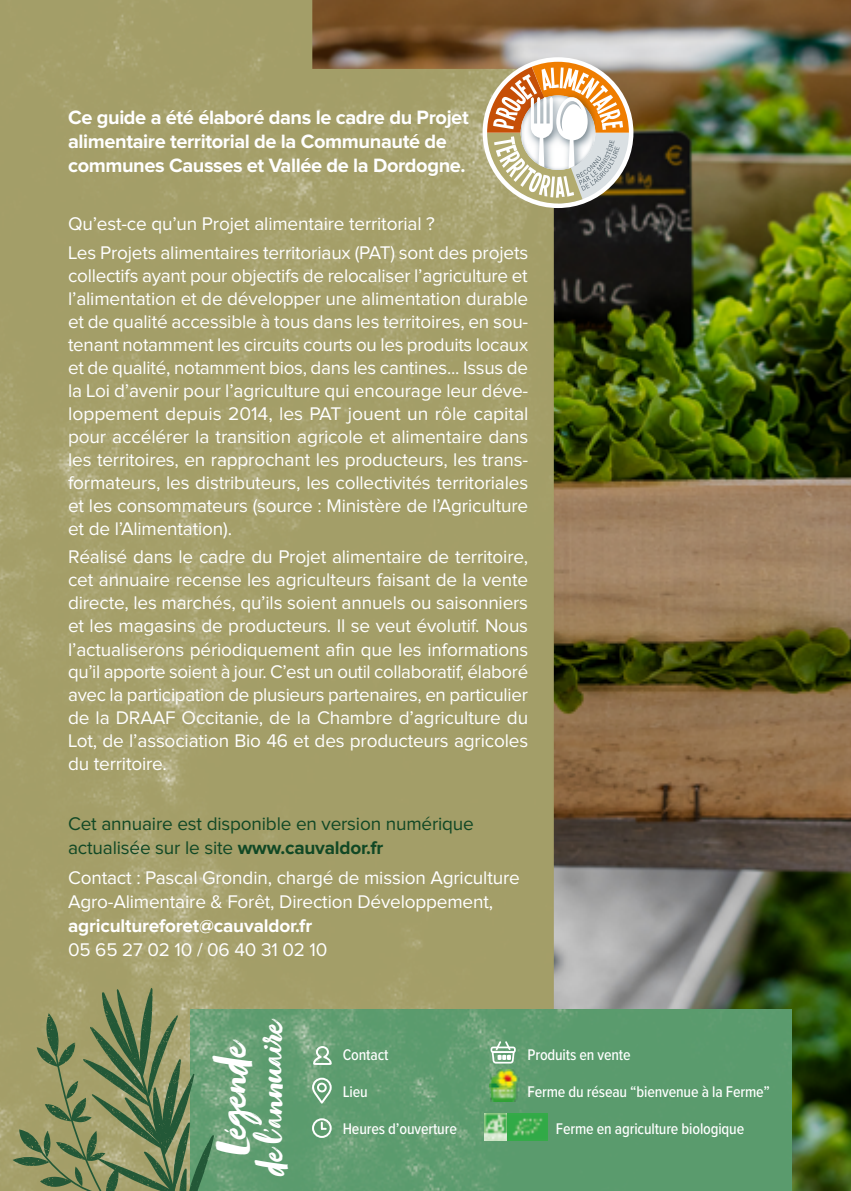
<style>
.page{position:relative;width:851px;height:1191px;background:#fff}
.page>*{position:absolute;margin:0;border:0;box-sizing:border-box;transform-origin:0 0}
.t1{font:48px "Zooja Pro";color:#fff}
.t2{font:40px "Zooja Pro";color:#fff}
.t3{font:700 20px/24px "Proxima Nova";letter-spacing:-.02em;color:#fff}
.t4{font:19px/23px "Proxima Nova";letter-spacing:-.01em;color:#fff}
.t5{font:19px/24px "Proxima Nova";letter-spacing:-.01em;color:#114825}
.t6{font:700 19px "Proxima Nova";letter-spacing:-.01em;color:#fff}
.t7{font:500 16px "Proxima Nova Cond";letter-spacing:-.01em;color:#fff}
.s1{font-weight:700}
</style>
<div class="page">
<img style="left:553px;top:0;width:297px;height:1191px">
<img style="left:0;top:0;width:553px;height:1191px">
<svg style="left:482px;top:57px;width:151px;height:151px"></svg>
<svg style="left:487px;top:62px;width:141px;height:141px"></svg>
<img style="left:232px;top:1009px;width:559px;height:182px">
<svg style="left:311px;top:1045px;width:22px;height:21px"></svg>
<svg style="left:311px;top:1076px;width:21px;height:30px"></svg>
<img style="left:489px;top:1070px;width:33px;height:31px">
<img style="left:484px;top:1113px;width:63px;height:27px">
<svg style="left:490px;top:1041px;width:25px;height:22px"></svg>
<div style="left:312px;top:1118px;width:19px;height:20px;border:2px solid #fff;border-radius:50%"></div>
<svg style="left:321px;top:1122px;width:5px;height:7px"></svg>
<svg style="left:13px;top:987px;width:219px;height:204px;background:#7f9163"></svg>
<p class="t3" style="left:68px;top:106px;width:402px">Ce guide a été élaboré dans le cadre du Projet alimentaire territorial de la Communauté de communes Causses et Vallée de la Dordogne.</p>
<p class="t4" style="left:68px;top:210px;width:461px;line-height:28.6px">Qu’est-ce qu’un Projet alimentaire territorial ?<br>Les Projets alimentaires territoriaux (PAT) sont des projets</p>
<p class="t4" style="left:68px;top:265px;width:462px;text-align:justify">collectifs ayant pour objectifs de relocaliser l’agriculture et l’alimentation et de développer une alimentation durable et de qualité accessible à tous dans les territoires, en sou&shy;tenant notamment les circuits courts ou les produits locaux et de qualité, notamment bios, dans les cantines... Issus de la Loi d’avenir pour l’agriculture qui encourage leur déve&shy;loppement depuis 2014, les PAT jouent un rôle capital pour accélérer la transition agricole et alimentaire dans les territoires, en rapprochant les producteurs, les trans&shy;formateurs, les distributeurs, les collectivités territoriales et les consommateurs (source : Ministère de l’Agriculture et de l’Alimentation).</p>
<p class="t4" style="left:68px;top:546px;width:461px;text-align:justify">Réalisé dans le cadre du Projet alimentaire de territoire, cet annuaire recense les agriculteurs faisant de la vente directe, les marchés, qu’ils soient annuels ou saisonniers et les magasins de producteurs. Il se veut évolutif. Nous l’actualiserons périodiquement afin que les informations qu’il apporte soient à jour. C’est un outil collaboratif, élaboré avec la participation de plusieurs partenaires, en particulier de la DRAAF Occitanie, de la Chambre d’agriculture du Lot, de l’association Bio 46 et des producteurs agricoles du territoire.</p>
<p class="t5" style="left:68px;top:812px;width:407px">Cet annuaire est disponible en version numérique actualisée sur le site <span class="s1">www.cauvaldor.fr</span></p>
<p class="t4" style="left:68px;top:866px;width:453px;line-height:24px">Contact : Pascal Grondin, chargé de mission Agriculture<br>Agro-Alimentaire &amp; Forêt, Direction Développement,</p>
<p class="t6" style="left:68px;top:916px;width:245px">agricultureforet@cauvaldor.fr</p>
<p class="t4" style="left:68px;top:938px;width:261px">05 65 27 02 10 / 06 40 31 02 10</p>
<h2 class="t2" style="left:248px;top:1177px;width:160px;rotate:-90deg">de l’annuaire</h2>
<h1 class="t1" style="left:204px;top:1155px;width:118px;rotate:-90deg">Légende</h1>
<p class="t7" style="left:343px;top:1043px;width:47px">Contact</p>
<p class="t7" style="left:343px;top:1080px;width:26px">Lieu</p>
<p class="t7" style="left:343px;top:1117px;width:115px">Heures d’ouverture</p>
<p class="t7" style="left:527px;top:1043px;width:105px">Produits en vente</p>
<p class="t7" style="left:527px;top:1080px;width:244px">Ferme du réseau “bienvenue à la Ferme”</p>
<p class="t7" style="left:556px;top:1117px;width:190px">Ferme en agriculture biologique</p>
</div>
